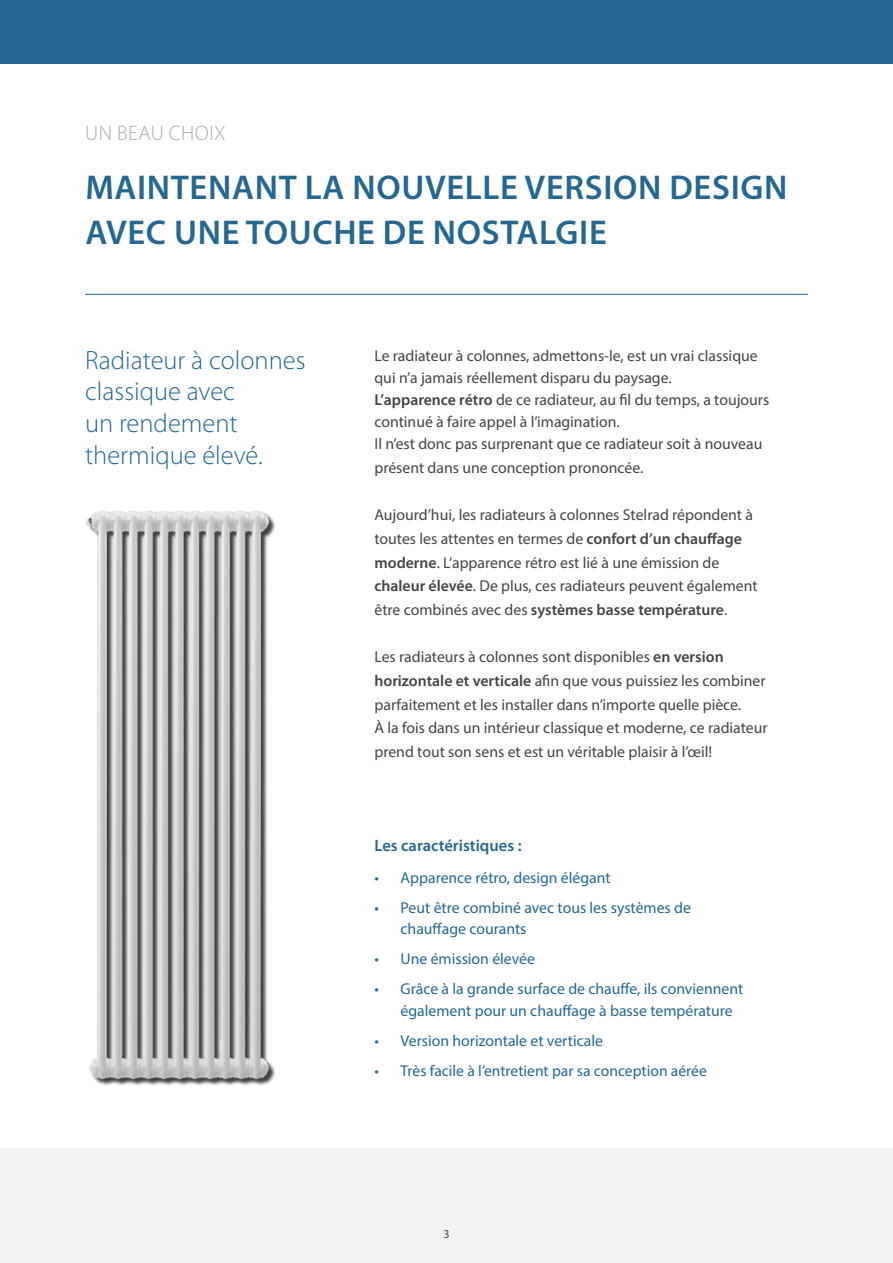
<style>
.page{position:relative;width:893px;height:1263px;background:#fff}
.page>*{position:absolute;margin:0;border:0;box-sizing:border-box;transform-origin:0 0}
.t1{font:600 34.5px/45px "Myriad Pro";letter-spacing:.02em;color:#246892}
.t2{font:300 26.4px/31.8px "Myriad Pro";color:#246892}
.t3{font:300 21px "Myriad Pro";letter-spacing:.02em;color:#ababab}
.t4{font:300 16.5px "X Myriad Pro";color:#246892}
.t5{font:15.75px/23.7px "Myriad Pro";color:#454444}
.t6{font:15.75px/21.8px "Myriad Pro";color:#246892}
.t7{font:300 15.75px "X Myriad Pro";color:#454444}
.t8{font:15.6px "Myriad Pro";color:#246892}
.t9{font:12px "Myriad Pro";color:#454444}
.s1{font-family:"X Myriad Pro";font-weight:300}
.s2{font-family:"Myriad Pro";font-weight:400}
</style>
<div class="page">
<div style="left:0;top:0;width:893px;height:64px;background:#246892"></div>
<hr style="left:85px;top:294px;width:723px;height:1px;background:#246892">
<img style="left:86px;top:510px;width:190px;height:576px">
<div style="left:0;top:1148px;width:893px;height:115px;background:#f2f2f2"></div>
<h3 class="t3" style="left:85px;top:120px;width:142px">UN BEAU CHOIX</h3>
<h1 class="t1" style="left:85px;top:164px;width:704px">MAINTENANT LA NOUVELLE VERSION DESIGN<br>AVEC UNE TOUCHE DE NOSTALGIE</h1>
<h2 class="t2" style="left:85px;top:344px;width:222px">Radiateur à colonnes classique avec<br>un rendement thermique élevé.</h2>
<p class="t5" style="left:374px;top:344px;width:396px;line-height:22.2px">Le radiateur à colonnes, admettons-le, est un vrai classique qui n’a jamais réellement disparu du paysage.<br><span class="s1">L’apparence rétro</span> de ce radiateur, au fil du temps, a toujours continué à faire appel à l’imagination.<br>Il n’est donc pas surprenant que ce radiateur soit à nouveau</p>
<p class="t5" style="left:374px;top:455px;width:270px">présent dans une conception prononcée.</p>
<p class="t5" style="left:374px;top:503px;width:385px">Aujourd’hui, les radiateurs à colonnes Stelrad répondent à toutes les attentes en termes de <span class="s1">confort d’un chauffage moderne</span>. L’apparence rétro est lié à une émission de <span class="s1">chaleur élevée</span>. De plus, ces radiateurs peuvent également</p>
<p class="t7" style="left:374px;top:600px;width:354px"><span class="s2">être combinés avec des</span> systèmes basse température<span class="s2">.</span></p>
<p class="t5" style="left:374px;top:645px;width:395px">Les radiateurs à colonnes sont disponibles <span class="s1">en version horizontale et verticale</span> afin que vous puissiez les combiner parfaitement et les installer dans n’importe quelle pièce.<br>À la fois dans un intérieur classique et moderne, ce radiateur prend tout son sens et est un véritable plaisir à l’œil!</p>
<p class="t4" style="left:374px;top:835px;width:149px">Les caractéristiques :</p>
<p class="t6" style="left:374px;top:866px;width:238px">• Apparence rétro, design élégant</p>
<p class="t6" style="left:401px;top:896px;width:292px;text-indent:-26px">• Peut être combiné avec tous les systèmes de chauffage courants</p>
<p class="t6" style="left:374px;top:948px;width:162px">• Une émission élevée</p>
<p class="t6" style="left:401px;top:978px;width:344px;text-indent:-26px">• Grâce à la grande surface de chauffe, ils conviennent également pour un chauffage à basse température</p>
<p class="t6" style="left:374px;top:1030px;width:230px">• Version horizontale et verticale</p>
<p class="t8" style="left:374px;top:1061px;width:334px">• Très facile à l’entretient par sa conception aérée</p>
<p class="t9" style="left:443px;top:1226px;width:8px">3</p>
</div>
